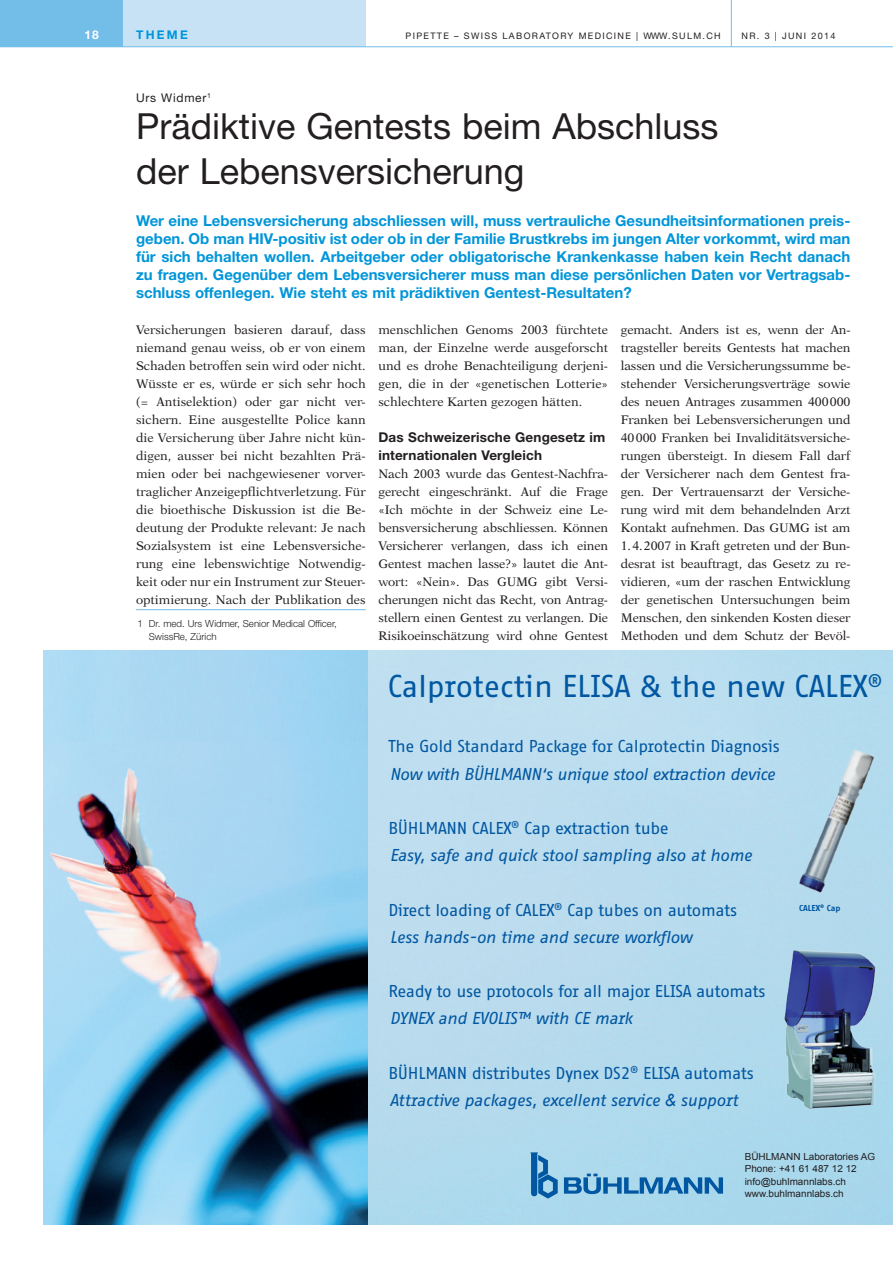
<style>
.page{position:relative;width:893px;height:1263px;background:#fff}
.page>*{position:absolute;margin:0;border:0;box-sizing:border-box;transform-origin:0 0}
.t1{font:36px/45px "Helvetica Neue";color:#231f20}
.t2{font:30.75px "Fago Office Sans OT";letter-spacing:-.01em;color:#0157a1}
.t3{font:italic 16.8px/27.2px "Fago Office Sans OT";letter-spacing:-.025em;color:#0157a1}
.t4{font:16.8px/27.2px "Fago Office Sans OT";letter-spacing:-.02em;color:#0157a1}
.t5{font:700 15px/18px "Helvetica Neue";color:#0095d9;text-align:justify}
.t6{font:700 13.5px/18px "Helvetica Neue";letter-spacing:.01em;color:#231f20}
.t7{font:12.45px/18px "New Aster";letter-spacing:-.005em;color:#231f20;text-align:justify}
.t8{font:12px "Helvetica Neue";letter-spacing:.06em;color:#231f20}
.t9{font:700 12px "Helvetica Neue";letter-spacing:.19em;color:#0095d9}
.t10{font:700 12px "Helvetica Neue";color:#fff}
.t11{font:9.75px/12.6px "Arial";color:#231f20}
.t12{font:300 9.75px/13px "Helvetica Neue";color:#231f20}
.t13{font:9px "Helvetica Neue";letter-spacing:.15em;color:#231f20}
.t14{font:700 8.4px "Fago Office Sans OT";color:#0157a1}
.s1{font-style:normal}
.s2{font-style:italic}
.s3{font-family:"Arial"}
</style>
<div class="page">
<div style="left:0;top:0;width:365px;height:47px;background:#73bde9"></div>
<div style="left:123px;top:0;width:242px;height:47px;background:#c7e2f5"></div>
<hr style="left:0;top:46px;width:893px;height:1px;background:#73bde9">
<hr style="left:731px;top:0;width:1px;height:47px;background:#73bde9">
<hr style="left:136px;top:609px;width:230px;height:1px;background:#73bde9">
<img style="left:44px;top:651px;width:848px;height:573px">
<div style="left:100px;top:672px;width:172px;height:147px;background:#aad7f2"></div>
<img style="left:781px;top:939px;width:105px;height:177px">
<svg style="left:564px;top:1173px;width:159px;height:21px;background:#5f9fca"></svg>
<svg style="left:530px;top:1152px;width:28px;height:46px"></svg>
<img style="left:755px;top:739px;width:138px;height:164px">
<p class="t10" style="left:84px;top:27px;width:16px">18</p>
<p class="t9" style="left:136px;top:27px;width:53px">theme</p>
<p class="t13" style="left:405px;top:30px;width:317px">pipette – swiss laboratory medicin e | www.sulm.ch</p>
<p class="t13" style="left:742px;top:30px;width:95px">NR. 3 | jun i 2014</p>
<p class="t8" style="left:136px;top:91px;width:76px">Urs Widmer<sup>1</sup></p>
<h1 class="t1" style="left:136px;top:103px;width:584px">Prädiktive Gentests beim Abschluss der Lebensversicherung</h1>
<p class="t5" style="left:136px;top:211px;width:716px">Wer eine Lebensversicherung abschliessen will, muss vertrauliche Gesundheitsinformationen preis&shy;geben. Ob man HIV-positiv ist oder ob in der Familie Brustkrebs im jungen Alter vorkommt, wird man für sich behalten wollen. Arbeitgeber oder obligatorische Krankenkasse haben kein Recht danach zu fragen. Gegenüber dem Lebensversicherer muss man diese persönlichen Daten vor Vertragsab&shy;schluss offenlegen. Wie steht es mit prädiktiven Gentest-Resultaten?</p>
<p class="t7" style="left:136px;top:321px;width:231px">Versicherungen basieren darauf, dass niemand genau weiss, ob er von einem Schaden betroffen sein wird oder nicht.<br>Wüsste er es, würde er sich sehr hoch (= Antiselektion) oder gar nicht ver&shy;sichern. Eine ausgestellte Police kann die Versicherung über Jahre nicht kün&shy;digen, ausser bei nicht bezahlten Prä&shy;mien oder bei nachgewiesener vorver&shy;traglicher Anzeigepflichtverletzung. Für die bioethische Diskussion ist die Be&shy;deutung der Produkte relevant: Je nach Sozialsystem ist eine Lebensversiche&shy;rung eine lebenswichtige Notwendig&shy;keit oder nur ein Instrument zur Steuer&shy;optimierung. Nach der Publikation des</p>
<p class="t7" style="left:378px;top:321px;width:231px">menschlichen Genoms 2003 fürchtete man, der Einzelne werde ausgeforscht und es drohe Benachteiligung derjeni&shy;gen, die in der «genetischen Lotterie» schlechtere Karten gezogen hätten.</p>
<p class="t6" style="left:378px;top:428px;width:228px">Das Schweizerische Gengesetz im internationalen Vergleich</p>
<p class="t7" style="left:378px;top:465px;width:231px">Nach 2003 wurde das Gentest-Nachfra&shy;gerecht eingeschränkt. Auf die Frage «Ich möchte in der Schweiz eine Le&shy;bensversicherung abschliessen. Können Versicherer verlangen, dass ich einen Gentest machen lasse?» lautet die Ant&shy;wort: «Nein». Das GUMG gibt Versi&shy;cherungen nicht das Recht, von Antrag&shy;stellern einen Gentest zu verlangen. Die Risikoeinschätzung wird ohne Gentest</p>
<p class="t12" style="left:149px;top:617px;width:190px;text-indent:-11px">1 Dr. med. Urs Widmer, Senior Medical Officer,<br>SwissRe, Zürich</p>
<p class="t7" style="left:621px;top:321px;width:231px">gemacht. Anders ist es, wenn der An&shy;tragsteller bereits Gentests hat machen lassen und die Versicherungssumme be&shy;stehender Versicherungsverträge sowie des neuen Antrages zusammen 400000<br>Franken bei Lebensversicherungen und 40000 Franken bei Invaliditätsversiche&shy;rungen übersteigt. In diesem Fall darf der Versicherer nach dem Gentest fra&shy;gen. Der Vertrauensarzt der Versiche&shy;rung wird mit dem behandelnden Arzt Kontakt aufnehmen. Das GUMG ist am 1.4.2007 in Kraft getreten und der Bun&shy;desrat ist beauftragt, das Gesetz zu re&shy;vidieren, «um der raschen Entwicklung der genetischen Untersuchungen beim Menschen, den sinkenden Kosten dieser Methoden und dem Schutz der Bevöl-</p>
<h2 class="t2" style="left:387px;top:669px;width:497px">Calprotectin ELISA &amp; the new CALEX<sup>®</sup></h2>
<h3 class="t4" style="left:388px;top:733px;width:393px">The Gold Standard Package for Calprotectin Diagnosis</h3>
<h3 class="t3" style="left:390px;top:760px;width:387px">Now with BÜHLMANN‘s unique stool extraction device</h3>
<h3 class="t3" style="left:388px;top:815px;width:365px"><span class="s1">BÜHLMANN CALEX</span><sup>®</sup> <span class="s1">Cap extraction tube<br></span>Easy, safe and quick stool sampling also at home</h3>
<h3 class="t4" style="left:388px;top:896px;width:350px">Direct loading of CALEX<sup>®</sup> Cap tubes on automats<br><span class="s2">Less hands-on time and secure workflow</span></h3>
<h3 class="t4" style="left:388px;top:978px;width:379px">Ready to use protocols for all major ELISA automats</h3>
<h3 class="t3" style="left:390px;top:1005px;width:244px">DYNEX and EVOLIS™ with CE mark</h3>
<h3 class="t3" style="left:388px;top:1060px;width:367px"><span class="s1">BÜHLMANN distributes Dynex DS2</span><sup>®</sup> <span class="s1">ELISA automats<br></span>Attractive packages, excellent service <span class="s3">&amp;</span> support</h3>
<p class="t14" style="left:799px;top:903px;width:43px">CALEX<sup>®</sup> Cap</p>
<p class="t11" style="left:745px;top:1150px;width:132px">BÜHLMANN Laboratories AG<br>Phone: +41 61 487 12 12 info@buhlmannlabs.ch www.buhlmannlabs.ch</p>
</div>
